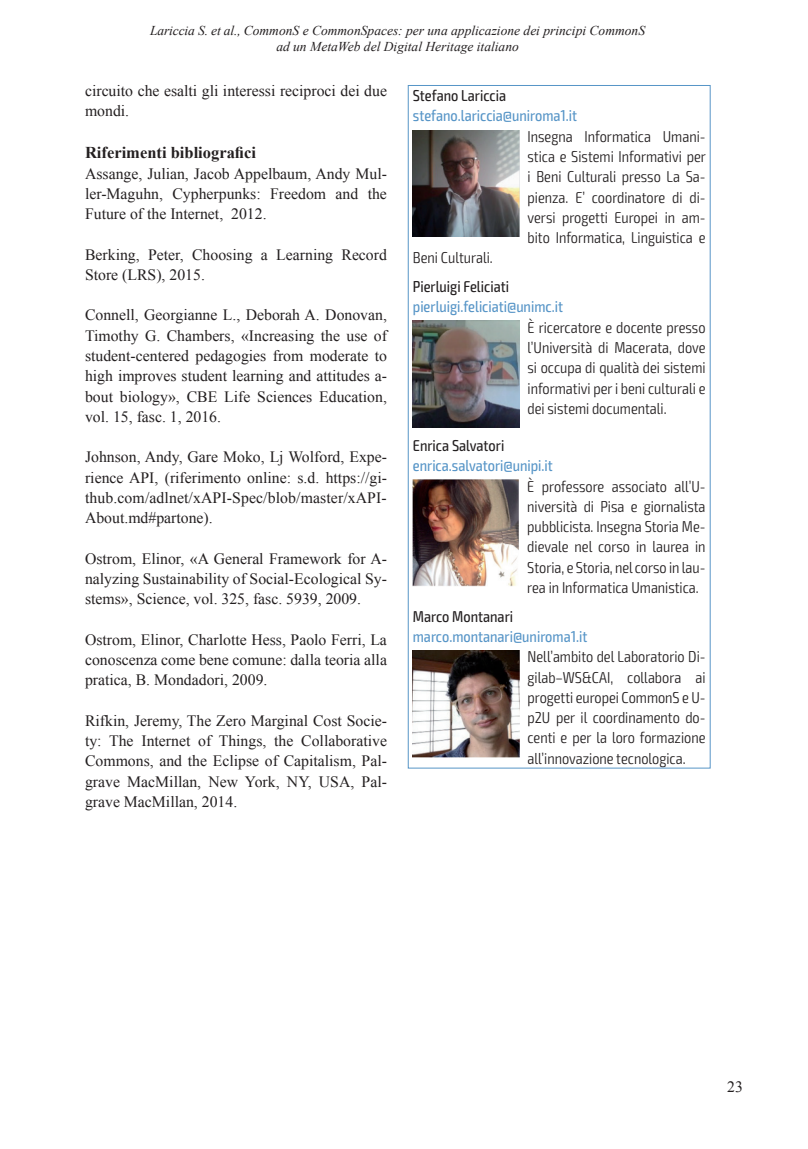
<style>
.page{position:relative;width:808px;height:1149px;background:#fff}
.page>*{position:absolute;margin:0;border:0;box-sizing:border-box;transform-origin:0 0}
.t1{font:700 16.5px "Times New Roman";color:#231f20}
.t2{font:15.75px/20.2px "Times New Roman";color:#231f20;text-align:justify}
.t3{font:300 condensed 15.75px/20.2px "Exo 2";color:#231f20;text-align:justify}
.t4{font:condensed 15.75px "Exo 2";color:#5795c7}
.t5{font:condensed 15.75px "Exo 2";color:#231f20}
.t6{font:italic 13.5px/16.2px "Times New Roman";color:#231f20;text-align:center}
</style>
<div class="page">
<img style="left:413px;top:321px;width:106px;height:106px">
<img style="left:413px;top:130px;width:106px;height:106px">
<img style="left:413px;top:650px;width:106px;height:106px">
<img style="left:412px;top:479px;width:107px;height:107px">
<p class="t6" style="left:150px;top:22px;width:496px">Lariccia S. et al., CommonS e CommonSpaces: per una applicazione dei principi CommonS ad un MetaWeb del Digital Heritage italiano</p>
<p class="t2" style="left:85px;top:80px;width:303px">circuito che esalti gli interessi reciproci dei due mondi.</p>
<p class="t1" style="left:85px;top:141px;width:172px">Riferimenti bibliografici</p>
<p class="t2" style="left:85px;top:163px;width:303px">Assange, Julian, Jacob Appelbaum, Andy Mul&shy;ler-Maguhn, Cypherpunks: Freedom and the Future of the Internet, 2012.</p>
<p class="t2" style="left:85px;top:244px;width:303px">Berking, Peter, Choosing a Learning Record<br>Store (LRS), 2015.</p>
<p class="t2" style="left:85px;top:305px;width:303px">Connell, Georgianne L., Deborah A. Donovan, Timothy G. Chambers, «Increasing the use of student-centered pedagogies from moderate to high improves student learning and attitudes a&shy;bout biology», CBE Life Sciences Education, vol. 15, fasc. 1, 2016.</p>
<p class="t2" style="left:85px;top:446px;width:303px">Johnson, Andy, Gare Moko, Lj Wolford, Expe&shy;rience API, (riferimento online: s.d. https://gi&shy;thub.com/adlnet/xAPI-Spec/blob/master/xAPI-About.md#partone).</p>
<p class="t2" style="left:85px;top:548px;width:303px">Ostrom, Elinor, «A General Framework for A&shy;nalyzing Sustainability of Social-Ecological Sy&shy;stems», Science, vol. 325, fasc. 5939, 2009.</p>
<p class="t2" style="left:85px;top:629px;width:303px">Ostrom, Elinor, Charlotte Hess, Paolo Ferri, La conoscenza come bene comune: dalla teoria alla pratica, B. Mondadori, 2009.</p>
<p class="t2" style="left:85px;top:710px;width:303px">Rifkin, Jeremy, The Zero Marginal Cost Socie&shy;ty: The Internet of Things, the Collaborative Commons, and the Eclipse of Capitalism, Pal&shy;grave MacMillan, New York, NY, USA, Pal&shy;grave MacMillan, 2014.</p>
<p class="t5" style="left:413px;top:86px;width:95px">Stefano Lariccia</p>
<p class="t4" style="left:413px;top:107px;width:166px">stefano.lariccia@uniroma1.it</p>
<p class="t3" style="left:527px;top:126px;width:180px">Insegna Informatica Umani&shy;stica e Sistemi Informativi per i Beni Culturali presso La Sa&shy;pienza. E’ coordinatore di di&shy;versi progetti Europei in am&shy;bito Informatica, Linguistica e</p>
<p class="t3" style="left:413px;top:248px;width:81px">Beni Culturali.</p>
<p class="t5" style="left:413px;top:277px;width:98px">Pierluigi Feliciati</p>
<p class="t4" style="left:413px;top:297px;width:152px">pierluigi.feliciati@unimc.it</p>
<p class="t3" style="left:527px;top:317px;width:180px">È ricercatore e docente presso l’Università di Macerata, dove si occupa di qualità dei sistemi informativi per i beni culturali e dei sistemi documentali.</p>
<p class="t5" style="left:413px;top:436px;width:93px">Enrica Salvatori</p>
<p class="t4" style="left:413px;top:456px;width:141px">enrica.salvatori@unipi.it</p>
<p class="t3" style="left:527px;top:476px;width:180px">È professore associato all’U&shy;niversità di Pisa e giornalista pubblicista. Insegna Storia Me&shy;dievale nel corso in laurea in Storia, e Storia, nel corso in lau&shy;rea in Informatica Umanistica.</p>
<p class="t5" style="left:413px;top:607px;width:102px">Marco Montanari</p>
<p class="t4" style="left:413px;top:627px;width:176px">marco.montanari@uniroma1.it</p>
<p class="t3" style="left:527px;top:646px;width:180px">Nell’ambito del Laboratorio Di&shy;gilab–WS&amp;CAI, collabora ai progetti europei CommonS e U&shy;p2U per il coordinamento do&shy;centi e per la loro formazione all’innovazione tecnologica.</p>
<p class="t2" style="left:727px;top:1075px;width:17px">23</p>
</div>
